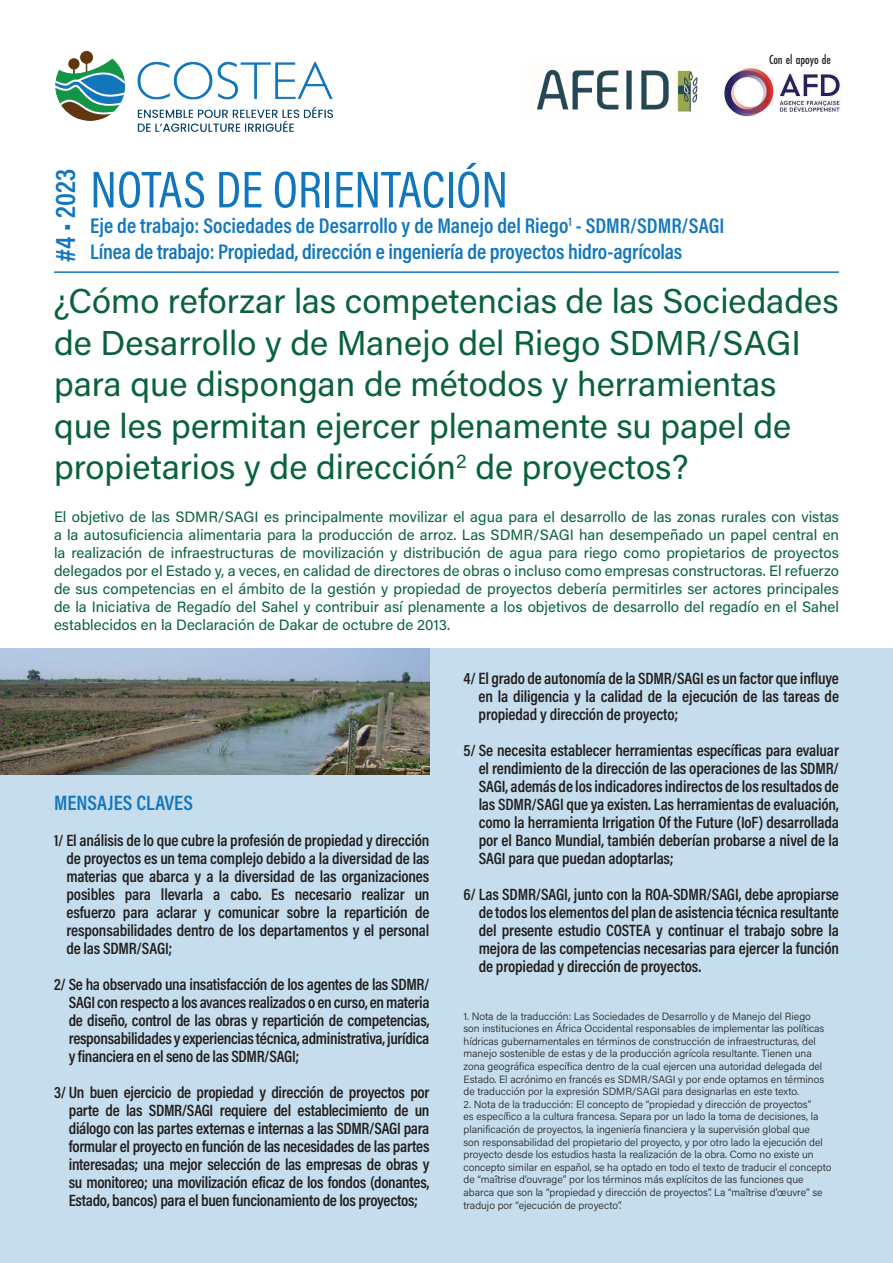
<style>
.page{position:relative;width:893px;height:1263px;background:#fff}
.page>*{position:absolute;margin:0;border:0;box-sizing:border-box;transform-origin:0 0}
.t1{font:52.2px "Acumin Pro Cond";color:#1276bd}
.t2{font:34.5px/41.4px "Acumin Pro";color:#09623b}
.t3{font:600 28.8px "Acumin Pro Cond";color:#1276bd}
.t4{font:600 21.45px "Acumin Pro Cond";letter-spacing:-.005em;color:#1276bd}
.t5{font:600 21px "Acumin Pro Cond";color:#1276bd}
.t6{font:600 16.5px/18px "Acumin Pro Cond";letter-spacing:-.01em;color:#231f20;text-align:justify}
.t7{font:15px/18px "Acumin Pro";color:#09623b;text-align:justify}
.t8{font:500 13.5px "Futura PT Cond";color:#231f20}
.t9{font:300 10.5px/12.6px "Acumin Pro";color:#231f20}
</style>
<div class="page">
<div style="left:0;top:648px;width:893px;height:615px;background:#c5ddec"></div>
<img style="left:0;top:648px;width:429px;height:126px">
<img style="left:55px;top:50px;width:278px;height:82px">
<img style="left:537px;top:69px;width:161px;height:43px">
<img style="left:721px;top:65px;width:120px;height:52px">
<hr style="left:54px;top:271px;width:785px;height:2px;background:#1276bd">
<h3 class="t3" style="left:46px;top:262px;width:94px;rotate:-90deg">#4 • 2023</h3>
<h1 class="t1" style="left:90px;top:156px;width:419px">NOTAS DE ORIENTACIÓN</h1>
<h3 class="t4" style="left:90px;top:212px;width:636px">Eje de trabajo: Sociedades de Desarrollo y de Manejo del Riego<sup>1</sup> - SDMR/SDMR/SAGI</h3>
<h3 class="t4" style="left:90px;top:237px;width:594px">Línea de trabajo: Propiedad, dirección e ingeniería de proyectos hidro-agrícolas</h3>
<p class="t8" style="left:769px;top:52px;width:63px">Con el apoyo de</p>
<h2 class="t2" style="left:54px;top:279px;width:786px">¿Cómo reforzar las competencias de las Sociedades de Desarrollo y de Manejo del Riego SDMR/SAGI para que dispongan de métodos y herramientas que les permitan ejercer plenamente su papel de propietarios y de dirección<sup>2</sup> de proyectos?</h2>
<p class="t7" style="left:54px;top:507px;width:787px">El objetivo de las SDMR/SAGI es principalmente movilizar el agua para el desarrollo de las zonas rurales con vistas a la autosuficiencia alimentaria para la producción de arroz. Las SDMR/SAGI han desempeñado un papel central en la realización de infraestructuras de movilización y distribución de agua para riego como propietarios de proyectos delegados por el Estado y, a veces, en calidad de directores de obras o incluso como empresas constructoras. El refuerzo de sus competencias en el ámbito de la gestión y propiedad de proyectos debería permitirles ser actores principales de la Iniciativa de Regadío del Sahel y contribuir así plenamente a los objetivos de desarrollo del regadío en el Sahel establecidos en la Declaración de Dakar de octubre de 2013.</p>
<p class="t5" style="left:54px;top:789px;width:141px">MENSAJES CLAVES</p>
<p class="t6" style="left:66px;top:831px;width:365px;text-indent:-12px">1/ El análisis de lo que cubre la profesión de propiedad y dirección de proyectos es un tema complejo debido a la diversidad de las materias que abarca y a la diversidad de las organizaciones posibles para llevarla a cabo. Es necesario realizar un esfuerzo para aclarar y comunicar sobre la repartición de responsabilidades dentro de los departamentos y el personal de las SDMR/SAGI;</p>
<p class="t6" style="left:69px;top:975px;width:362px;text-indent:-15px">2/ Se ha observado una insatisfacción de los agentes de las SDMR/ SAGI con respecto a los avances realizados o en curso, en materia de diseño, control de las obras y repartición de competencias, responsabilidades y experiencias técnica, administrativa, jurídica y financiera en el seno de las SDMR/SAGI;</p>
<p class="t6" style="left:69px;top:1083px;width:362px;text-indent:-15px">3/ Un buen ejercicio de propiedad y dirección de proyectos por parte de las SDMR/SAGI requiere del establecimiento de un diálogo con las partes externas e internas a las SDMR/SAGI para formular el proyecto en función de las necesidades de las partes interesadas; una mejor selección de las empresas de obras y su monitoreo; una movilización eficaz de los fondos (donantes, Estado, bancos) para el buen funcionamiento de los proyectos;</p>
<p class="t6" style="left:479px;top:669px;width:362px;text-indent:-15px">4/ El grado de autonomía de la SDMR/SAGI es un factor que influye en la diligencia y la calidad de la ejecución de las tareas de propiedad y dirección de proyecto;</p>
<p class="t6" style="left:479px;top:741px;width:362px;text-indent:-15px">5/ Se necesita establecer herramientas específicas para evaluar el rendimiento de la dirección de las operaciones de las SDMR/ SAGI, además de los indicadores indirectos de los resultados de las SDMR/SAGI que ya existen. Las herramientas de evaluación, como la herramienta Irrigation Of the Future (IoF) desarrollada por el Banco Mundial, también deberían probarse a nivel de la SAGI para que puedan adoptarlas;</p>
<p class="t6" style="left:479px;top:885px;width:362px;text-indent:-15px">6/ Las SDMR/SAGI, junto con la ROA-SDMR/SAGI, debe apropiarse de todos los elementos del plan de asistencia técnica resultante del presente estudio COSTEA y continuar el trabajo sobre la mejora de las competencias necesarias para ejercer la función de propiedad y dirección de proyectos.</p>
<p class="t9" style="left:463px;top:1009px;width:362px">1. Nota de la traducción: Las Sociedades de Desarrollo y de Manejo del Riego son instituciones en África Occidental responsables de implementar las políticas hídricas gubernamentales en términos de construcción de infraestructuras, del manejo sostenible de estas y de la producción agrícola resultante. Tienen una zona geográfica específica dentro de la cual ejercen una autoridad delegada del Estado. El acrónimo en francés es SDMR/SAGI y por ende optamos en términos de traducción por la expresión SDMR/SAGI para designarlas en este texto.</p>
<p class="t9" style="left:463px;top:1097px;width:370px">2. Nota de la traducción: El concepto de “propiedad y dirección de proyectos”<br>es específico a la cultura francesa. Separa por un lado la toma de decisiones, la planificación de proyectos, la ingeniería financiera y la supervisión global que<br>son responsabilidad del propietario del proyecto, y por otro lado la ejecución del proyecto desde los estudios hasta la realización de la obra. Como no existe un concepto similar en español, se ha optado en todo el texto de traducir el concepto de “maîtrise d’ouvrage” por los términos más explícitos de las funciones que abarca que son la “propiedad y dirección de proyectos”. La “maîtrise d’œuvre” se tradujo por “ejecución de proyecto”.</p>
</div>
